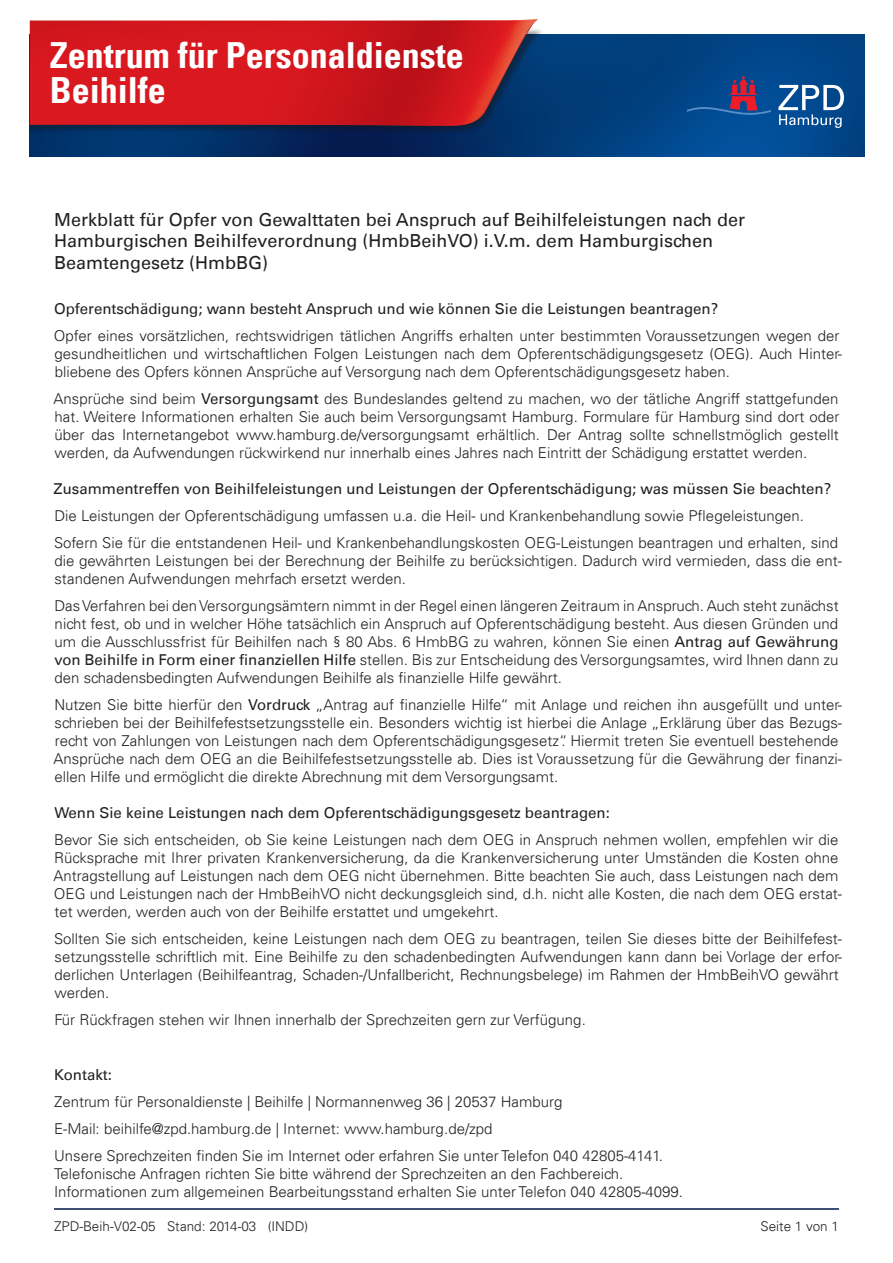
<style>
.page{position:relative;width:893px;height:1263px;background:#fff}
.page>*{position:absolute;margin:0;border:0;box-sizing:border-box;transform-origin:0 0}
.t1{font:700 condensed 36px/34.5px "Univers LT";color:#fff}
.t2{font:18px/21.6px "Univers LT";color:#231f20}
.t3{font:300 15px/18px "Univers LT";color:#231f20}
.t4{font:15px "Univers LT";color:#231f20}
.t5{font:300 13.5px "Univers LT";color:#231f20}
.s1{font-weight:400}
</style>
<div class="page">
<img style="left:30px;top:34px;width:834px;height:122px">
<hr style="left:54px;top:1208px;width:785px;height:2px;background:#00174a">
<svg style="left:778px;top:85px;width:66px;height:43px"></svg>
<svg style="left:687px;top:76px;width:84px;height:39px;background:#2b4580"></svg>
<img style="left:30px;top:19px;width:530px;height:124px">
<h1 class="t1" style="left:50px;top:38px;width:415px">Zentrum für Personaldienste<br>Beihilfe</h1>
<p class="t2" style="left:54px;top:209px;width:692px">Merkblatt für Opfer von Gewalttaten bei Anspruch auf Beihilfeleistungen nach der<br>Hamburgischen Beihilfeverordnung (HmbBeihVO) i.V.m. dem Hamburgischen<br>Beamtengesetz (HmbBG)</p>
<p class="t4" style="left:54px;top:300px;width:666px">Opferentschädigung; wann besteht Anspruch und wie können Sie die Leistungen beantragen?</p>
<p class="t3" style="left:54px;top:326px;width:789px">Opfer eines vorsätzlichen, rechtswidrigen tätlichen Angriffs erhalten unter bestimmten Voraussetzungen wegen der gesundheitlichen und wirtschaftlichen Folgen Leistungen nach dem Opferentschädigungsgesetz (OEG). Auch Hinter&shy;bliebene des Opfers können Ansprüche auf Versorgung nach dem Opferentschädigungsgesetz haben.</p>
<p class="t3" style="left:53px;top:389px;width:787px;text-align:justify">Ansprüche sind beim <span class="s1">Versorgungsamt</span> des Bundeslandes geltend zu machen, wo der tätliche Angriff stattgefunden hat. Weitere Informationen erhalten Sie auch beim Versorgungsamt Hamburg. Formulare für Hamburg sind dort oder über das Internetangebot www.hamburg.de/versorgungsamt erhältlich. Der Antrag sollte schnellstmöglich gestellt werden, da Aufwendungen rückwirkend nur innerhalb eines Jahres nach Eintritt der Schädigung erstattet werden.</p>
<p class="t4" style="left:54px;top:480px;width:779px">Zusammentreffen von Beihilfeleistungen und Leistungen der Opferentschädigung; was müssen Sie beachten?</p>
<p class="t3" style="left:54px;top:502px;width:786px;line-height:27px">Die Leistungen der Opferentschädigung umfassen u.a. die Heil- und Krankenbehandlung sowie Pflegeleistungen.<br>Sofern Sie für die entstandenen Heil- und Krankenbehandlungskosten OEG-Leistungen beantragen und erhalten, sind</p>
<p class="t3" style="left:54px;top:551px;width:789px">die gewährten Leistungen bei der Berechnung der Beihilfe zu berücksichtigen. Dadurch wird vermieden, dass die ent&shy;standenen Aufwendungen mehrfach ersetzt werden.</p>
<p class="t3" style="left:54px;top:596px;width:786px;text-align:justify">Das Verfahren bei den Versorgungsämtern nimmt in der Regel einen längeren Zeitraum in Anspruch. Auch steht zunächst nicht fest, ob und in welcher Höhe tatsächlich ein Anspruch auf Opferentschädigung besteht. Aus diesen Gründen und um die Ausschlussfrist für Beihilfen nach § 80 Abs. 6 HmbBG zu wahren, können Sie einen <span class="s1">Antrag auf Gewährung von Beihilfe in Form einer finanziellen Hilfe</span> stellen. Bis zur Entscheidung des Versorgungsamtes, wird Ihnen dann zu den schadensbedingten Aufwendungen Beihilfe als finanzielle Hilfe gewährt.</p>
<p class="t3" style="left:54px;top:695px;width:790px">Nutzen Sie bitte hierfür den <span class="s1">Vordruck</span> „Antrag auf finanzielle Hilfe“ mit Anlage und reichen ihn ausgefüllt und unter&shy;schrieben bei der Beihilfefestsetzungsstelle ein. Besonders wichtig ist hierbei die Anlage „Erklärung über das Bezugs&shy;recht von Zahlungen von Leistungen nach dem Opferentschädigungsgesetz“. Hiermit treten Sie eventuell bestehende Ansprüche nach dem OEG an die Beihilfefestsetzungsstelle ab. Dies ist Voraussetzung für die Gewährung der finanzi&shy;ellen Hilfe und ermöglicht die direkte Abrechnung mit dem Versorgungsamt.</p>
<p class="t4" style="left:54px;top:804px;width:557px">Wenn Sie keine Leistungen nach dem Opferentschädigungsgesetz beantragen:</p>
<p class="t3" style="left:54px;top:830px;width:790px">Bevor Sie sich entscheiden, ob Sie keine Leistungen nach dem OEG in Anspruch nehmen wollen, empfehlen wir die Rücksprache mit Ihrer privaten Krankenversicherung, da die Krankenversicherung unter Umständen die Kosten ohne Antragstellung auf Leistungen nach dem OEG nicht übernehmen. Bitte beachten Sie auch, dass Leistungen nach dem OEG und Leistungen nach der HmbBeihVO nicht deckungsgleich sind, d.h. nicht alle Kosten, die nach dem OEG erstat&shy;tet werden, werden auch von der Beihilfe erstattet und umgekehrt.</p>
<p class="t3" style="left:54px;top:929px;width:789px">Sollten Sie sich entscheiden, keine Leistungen nach dem OEG zu beantragen, teilen Sie dieses bitte der Beihilfefest&shy;setzungsstelle schriftlich mit. Eine Beihilfe zu den schadenbedingten Aufwendungen kann dann bei Vorlage der erfor&shy;derlichen Unterlagen (Beihilfeantrag, Schaden-/Unfallbericht, Rechnungsbelege) im Rahmen der HmbBeihVO gewährt werden.</p>
<p class="t3" style="left:54px;top:1010px;width:533px">Für Rückfragen stehen wir Ihnen innerhalb der Sprechzeiten gern zur Verfügung.</p>
<p class="t4" style="left:54px;top:1066px;width:60px">Kontakt:</p>
<p class="t3" style="left:54px;top:1088px;width:610px;line-height:27px">Zentrum für Personaldienste | Beihilfe | Normannenweg 36 | 20537 Hamburg<br>E-Mail: beihilfe@zpd.hamburg.de | Internet: www.hamburg.de/zpd<br>Unsere Sprechzeiten finden Sie im Internet oder erfahren Sie unter Telefon 040 42805-4141.</p>
<p class="t3" style="left:54px;top:1165px;width:631px">Telefonische Anfragen richten Sie bitte während der Sprechzeiten an den Fachbereich.<br>Informationen zum allgemeinen Bearbeitungsstand erhalten Sie unter Telefon 040 42805-4099.</p>
<p class="t5" style="left:54px;top:1218px;width:256px">ZPD-Beih-V02-05 Stand: 2014-03 (INDD)</p>
<p class="t5" style="left:760px;top:1218px;width:80px">Seite 1 von 1</p>
</div>
